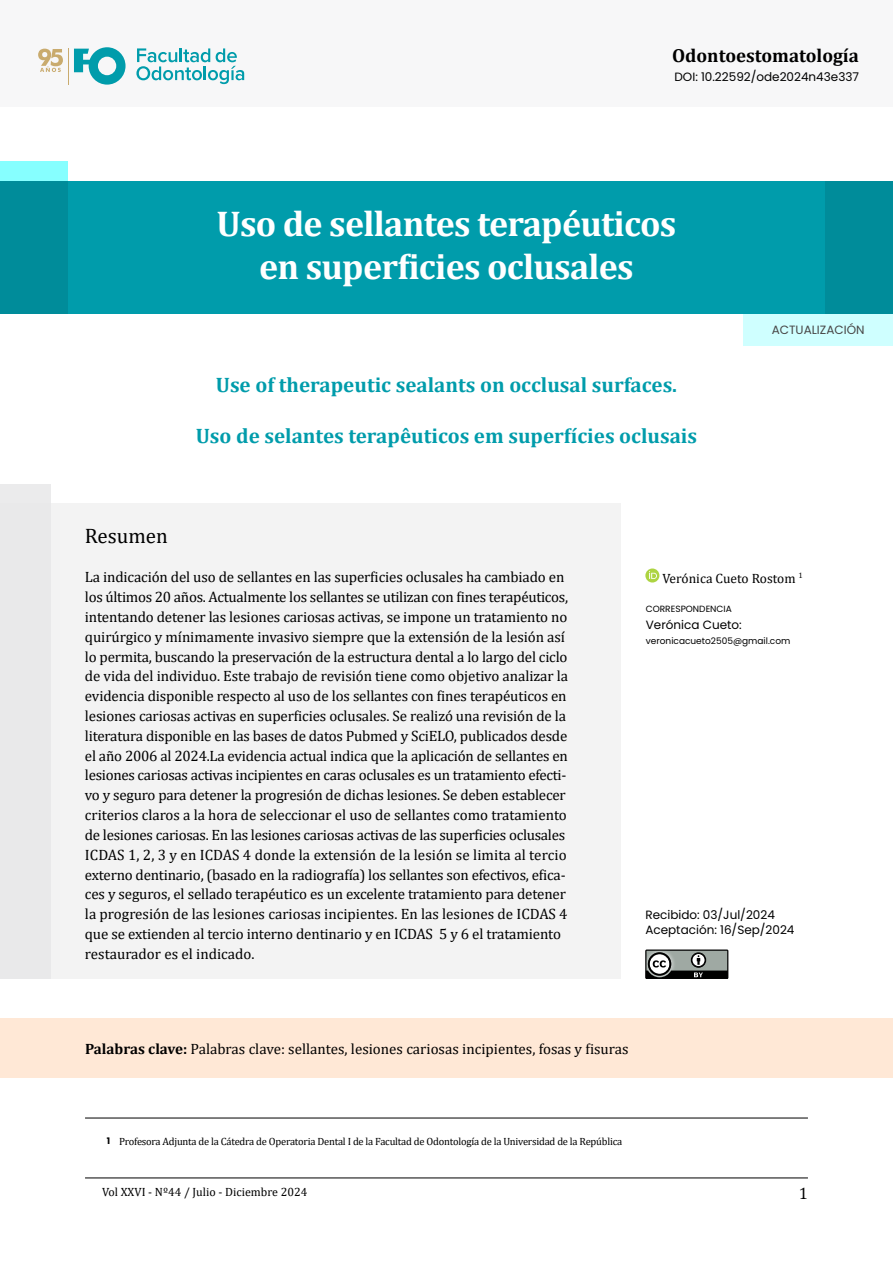
<style>
.page{position:relative;width:893px;height:1263px;background:#fff}
.page>*{position:absolute;margin:0;border:0;box-sizing:border-box;transform-origin:0 0}
.t1{font:700 36px/43.2px "Cambria";letter-spacing:-.02em;color:#fff;text-align:center}
.t2{font:700 21px "Cambria";color:#009cab}
.t3{font:21px "Cambria";color:#000}
.t4{font:700 18.9px "Cambria";color:#000}
.t5{font:16.5px "Cambria";color:#000}
.t6{font:15px/19.8px "Cambria";letter-spacing:-.01em;color:#000}
.t7{font:13.5px "Cambria";color:#000}
.t8{font:12px/15px "Poppins";color:#000}
.t9{font:12px "Cambria";color:#000}
.t10{font:12px "Poppins";color:#484646}
.t11{font:10.5px "Cambria";letter-spacing:-.02em;color:#000}
.t12{font:9px "Poppins";color:#000}
.s1{font-weight:700}
.s2{font-family:"Poppins";font-weight:700;font-size:9px}
</style>
<div class="page">
<div style="left:0;top:504px;width:621px;height:475px;background:#f3f3f3"></div>
<div style="left:0;top:1018px;width:893px;height:60px;background:#ffe8d6"></div>
<hr style="left:85px;top:1177px;width:723px;height:1px;background:#000">
<hr style="left:85px;top:1117px;width:723px;height:1px;background:#000">
<div style="left:0;top:484px;width:51px;height:495px;background:#e7e7e8"></div>
<svg style="left:645px;top:568px;width:14px;height:14px"></svg>
<svg style="left:645px;top:949px;width:83px;height:30px;background:#717573"></svg>
<div style="left:744px;top:314px;width:149px;height:31px;background:#cfffff"></div>
<div style="left:0;top:162px;width:68px;height:19px;background:#86ffff"></div>
<div style="left:0;top:0;width:893px;height:106px;background:#f7f7f8"></div>
<svg style="left:136px;top:48px;width:108px;height:36px"></svg>
<svg style="left:74px;top:47px;width:52px;height:38px"></svg>
<svg style="left:38px;top:49px;width:25px;height:23px"></svg>
<hr style="left:68px;top:48px;width:1px;height:37px;background:#c9ab6e">
<div style="left:0;top:181px;width:893px;height:133px;background:#008c9a"></div>
<div style="left:68px;top:181px;width:757px;height:133px;background:#009cab"></div>
<p class="t4" style="left:672px;top:42px;width:188px">Odontoestomatología</p>
<p class="t8" style="left:674px;top:69px;width:186px">DOI: 10.22592/ode2024n43e337</p>
<h1 class="t1" style="left:216px;top:201px;width:461px">Uso de sellantes terapéuticos en superficies oclusales</h1>
<h2 class="t2" style="left:216px;top:370px;width:463px">Use of therapeutic sealants on occlusal surfaces.</h2>
<h2 class="t2" style="left:196px;top:421px;width:503px">Uso de selantes terapêuticos em superfícies oclusais</h2>
<p class="t10" style="left:772px;top:323px;width:94px">actualización</p>
<h2 class="t3" style="left:85px;top:523px;width:84px">Resumen</h2>
<p class="t6" style="left:85px;top:567px;width:485px">La indicación del uso de sellantes en las superficies oclusales ha cambiado en los últimos 20 años. Actualmente los sellantes se utilizan con fines terapéuticos, intentando detener las lesiones cariosas activas, se impone un tratamiento no quirúrgico y mínimamente invasivo siempre que la extensión de la lesión así lo permita, buscando la preservación de la estructura dental a lo largo del ciclo de vida del individuo. Este trabajo de revisión tiene como objetivo analizar la evidencia disponible respecto al uso de los sellantes con fines terapéuticos en lesiones cariosas activas en superficies oclusales. Se realizó una revisión de la literatura disponible en las bases de datos Pubmed y SciELO, publicados desde el año 2006 al 2024.La evidencia actual indica que la aplicación de sellantes en lesiones cariosas activas incipientes en caras oclusales es un tratamiento efecti&shy;vo y seguro para detener la progresión de dichas lesiones. Se deben establecer criterios claros a la hora de seleccionar el uso de sellantes como tratamiento de lesiones cariosas. En las lesiones cariosas activas de las superficies oclusales ICDAS 1, 2, 3 y en ICDAS 4 donde la extensión de la lesión se limita al tercio externo dentinario, (basado en la radiografía) los sellantes son efectivos, efica&shy;ces y seguros, el sellado terapéutico es un excelente tratamiento para detener la progresión de las lesiones cariosas incipientes. En las lesiones de ICDAS 4 que se extienden al tercio interno dentinario y en ICDAS 5 y 6 el tratamiento restaurador es el indicado.</p>
<p class="t7" style="left:662px;top:570px;width:142px">Verónica Cueto Rostom <sup>1</sup></p>
<p class="t12" style="left:646px;top:604px;width:87px">Correspondencia</p>
<p class="t8" style="left:646px;top:617px;width:97px">Verónica Cueto:</p>
<p class="t12" style="left:646px;top:635px;width:146px">veronicacueto2505@gmail.com</p>
<p class="t8" style="left:645px;top:907px;width:151px">Recibido: 03/Jul/2024<br>Aceptación: 16/Sep/2024</p>
<p class="t6" style="left:85px;top:1039px;width:545px"><span class="s1">Palabras clave:</span> Palabras clave: sellantes, lesiones cariosas incipientes, fosas y fisuras</p>
<p class="t11" style="left:107px;top:1135px;width:517px"><span class="s2">1</span> Profesora Adjunta de la Cátedra de Operatoria Dental I de la Facultad de Odontología de la Universidad de la República</p>
<p class="t9" style="left:102px;top:1184px;width:207px">Vol XXVI - Nº44 / Julio - Diciembre 2024</p>
<p class="t5" style="left:799px;top:1184px;width:11px">1</p>
</div>
